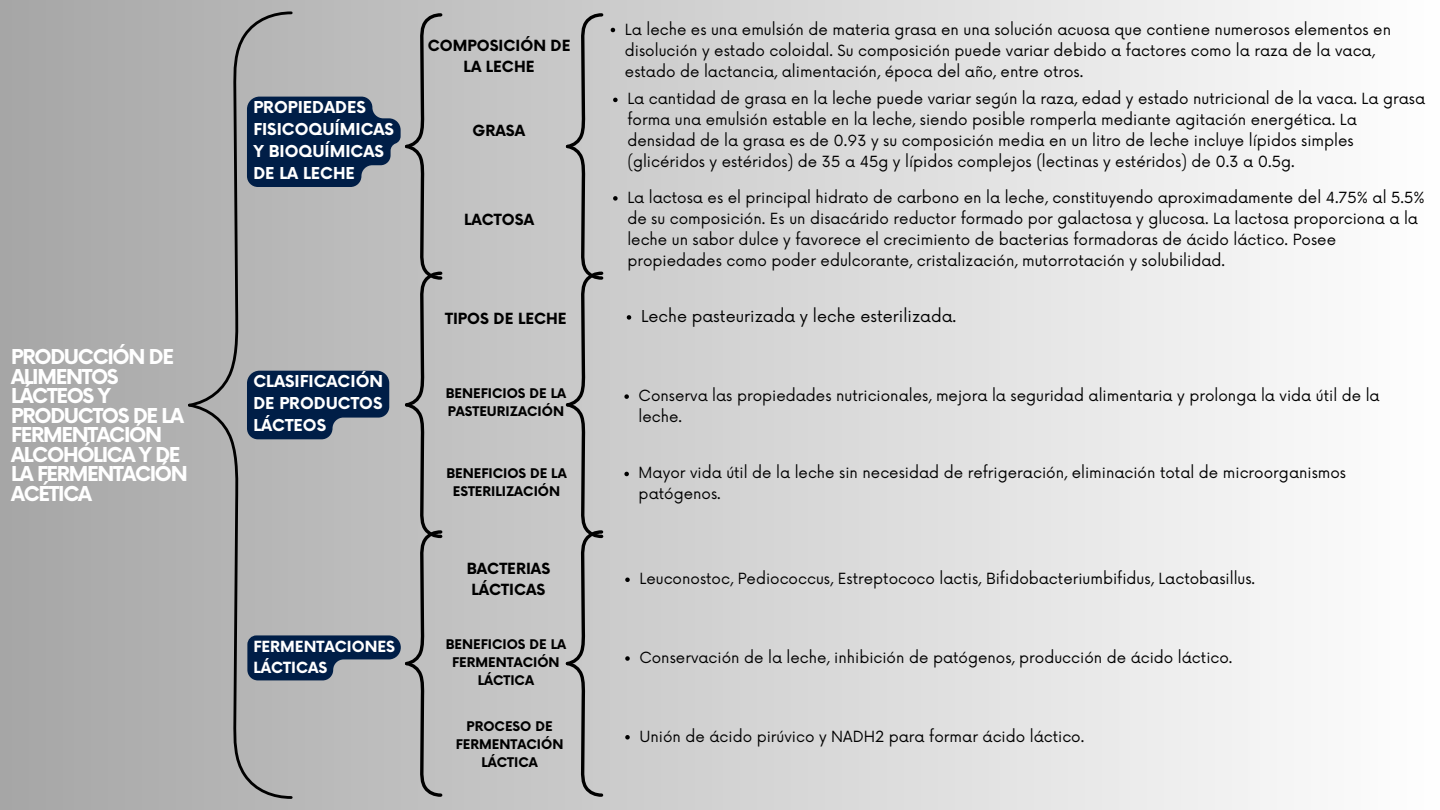
<style>
.page{position:relative;width:1440px;height:810px;background:#fff}
.page>*{position:absolute;margin:0;border:0;box-sizing:border-box;transform-origin:0 0}
.t1{font:700 20px/19.5px "Now";letter-spacing:-.065em;color:#fff}
.t2{font:700 16px/21.8px "Now";color:#fff}
.t3{font:16px "Now";color:#000}
.t4{font:15px/21px "Now";color:#000}
.t5{font:700 15px/21px "Now";color:#000;text-align:center}
.t6{font:700 15px/21px "Now";color:#fff}
.t7{font:700 13px/18px "Now";color:#000;text-align:center}
</style>
<div class="page">
<div style="left:0;top:0;width:1440px;height:810px;background:linear-gradient(to right,#a6a6a6,#fefefe)"></div>
<svg style="left:611px;top:28px;width:4px;height:4px"></svg>
<svg style="left:613px;top:98px;width:5px;height:4px"></svg>
<svg style="left:613px;top:196px;width:5px;height:5px"></svg>
<svg style="left:627px;top:315px;width:4px;height:5px"></svg>
<svg style="left:624px;top:394px;width:5px;height:5px"></svg>
<svg style="left:624px;top:472px;width:5px;height:4px"></svg>
<svg style="left:186px;top:10px;width:258px;height:790px;background:#9ca0a5"></svg>
<svg style="left:564px;top:12px;width:41px;height:787px;background:#b6b6b6"></svg>
<svg style="left:625px;top:578px;width:5px;height:4px"></svg>
<svg style="left:625px;top:656px;width:5px;height:5px"></svg>
<svg style="left:625px;top:735px;width:5px;height:5px"></svg>
<p class="t1" style="left:11px;top:349px;width:178px">PRODUCCIÓN DE<br>ALIMENTOS<br>LÁCTEOS Y<br>PRODUCTOS DE LA<br>FERMENTACIÓN<br>ALCOHÓLICA Y DE<br>LA FERMENTACIÓN<br>ACÉTICA</p>
<p class="t2" style="left:253px;top:98px;width:142px">PROPIEDADES<br>FISICOQUÍMICAS<br>Y BIOQUÍMICAS<br>DE LA LECHE</p>
<p class="t2" style="left:253px;top:372px;width:131px;text-align:justify">CLASIFICACIÓN DE PRODUCTOS LÁCTEOS</p>
<p class="t6" style="left:253px;top:637px;width:143px">FERMENTACIONES<br>LÁCTICAS</p>
<p class="t5" style="left:428px;top:36px;width:144px">COMPOSICIÓN DE<br>LA LECHE</p>
<p class="t5" style="left:472px;top:121px;width:54px">GRASA</p>
<p class="t5" style="left:464px;top:210px;width:71px">LACTOSA</p>
<p class="t4" style="left:625px;top:19px;width:768px">La leche es una emulsión de materia grasa en una solución acuosa que contiene numerosos elementos en disolución y estado coloidal. Su composición puede variar debido a factores como la raza de la vaca, estado de lactancia, alimentación, época del año, entre otros.</p>
<p class="t4" style="left:627px;top:89px;width:799px">La cantidad de grasa en la leche puede variar según la raza, edad y estado nutricional de la vaca. La grasa forma una emulsión estable en la leche, siendo posible romperla mediante agitación energética. La densidad de la grasa es de 0.93 y su composición media en un litro de leche incluye lípidos simples (glicéridos y estéridos) de 35 a 45g y lípidos complejos (lectinas y estéridos) de 0.3 a 0.5g.</p>
<p class="t4" style="left:627px;top:188px;width:799px">La lactosa es el principal hidrato de carbono en la leche, constituyendo aproximadamente del 4.75% al 5.5% de su composición. Es un disacárido reductor formado por galactosa y glucosa. La lactosa proporciona a la leche un sabor dulce y favorece el crecimiento de bacterias formadoras de ácido láctico. Posee propiedades como poder edulcorante, cristalización, mutorrotación y solubilidad.</p>
<p class="t5" style="left:445px;top:309px;width:123px">TIPOS DE LECHE</p>
<p class="t3" style="left:641px;top:307px;width:317px">Leche pasteurizada y leche esterilizada.</p>
<p class="t7" style="left:446px;top:385px;width:122px;text-align:left">BENEFICIOS DE LA<br>PASTEURIZACIÓN</p>
<p class="t4" style="left:639px;top:386px;width:743px">Conserva las propiedades nutricionales, mejora la seguridad alimentaria y prolonga la vida útil de la leche.</p>
<p class="t7" style="left:446px;top:465px;width:122px">BENEFICIOS DE LA<br>ESTERILIZACIÓN</p>
<p class="t4" style="left:639px;top:463px;width:709px">Mayor vida útil de la leche sin necesidad de refrigeración, eliminación total de microorganismos patógenos.</p>
<p class="t5" style="left:467px;top:559px;width:85px">BACTERIAS<br>LÁCTICAS</p>
<p class="t4" style="left:640px;top:569px;width:617px">Leuconostoc, Pediococcus, Estreptococo lactis, Bifidobacteriumbifidus, Lactobasillus.</p>
<p class="t7" style="left:446px;top:636px;width:122px">BENEFICIOS DE LA<br>FERMENTACIÓN<br>LÁCTICA</p>
<p class="t4" style="left:640px;top:648px;width:595px">Conservación de la leche, inhibición de patógenos, producción de ácido láctico.</p>
<p class="t7" style="left:456px;top:718px;width:109px">PROCESO DE<br>FERMENTACIÓN<br>LÁCTICA</p>
<p class="t4" style="left:640px;top:727px;width:446px">Unión de ácido pirúvico y NADH2 para formar ácido láctico.</p>
</div>
